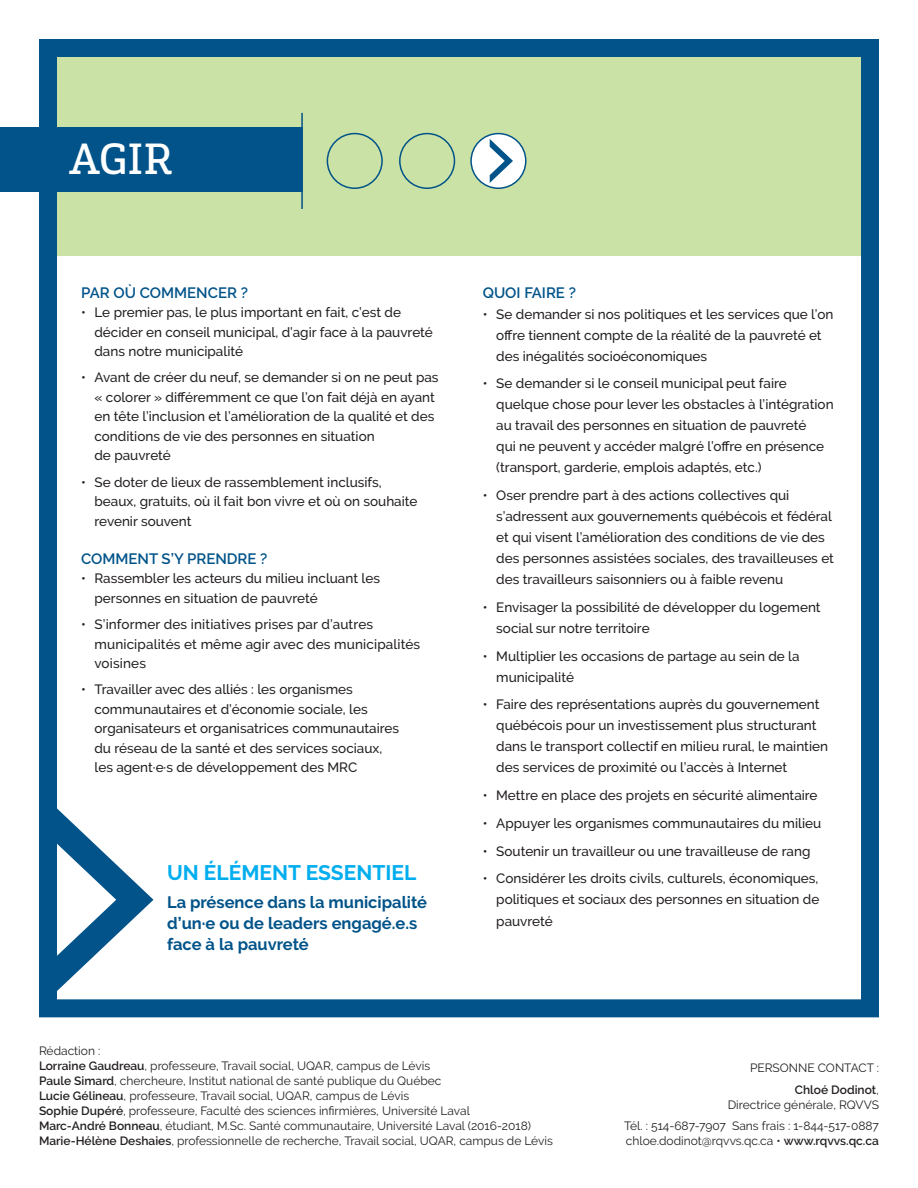
<style>
.page{position:relative;width:918px;height:1188px;background:#fff}
.page>*{position:absolute;margin:0;border:0;box-sizing:border-box;transform-origin:0 0}
.t1{font:500 43.5px "Gaspo Slab";color:#fff}
.t2{font:700 21px "Raleway";color:#00aeef}
.t3{font:700 16.5px/21px "Raleway";color:#015389}
.t4{font:600 15px "Raleway";color:#015389}
.t5{font:500 13.5px/21px "Raleway";color:#231f20}
.t6{font:12px/15px "Raleway";color:#231f20;text-align:right}
.s1{font-weight:600}
</style>
<div class="page">
<div style="left:49px;top:57px;width:829px;height:198px;background:#cae2a6"></div>
<div style="left:39px;top:39px;width:840px;height:978px;border:18px solid #015389"></div>
<svg style="left:49px;top:801px;width:104px;height:198px"></svg>
<div style="left:327px;top:133px;width:56px;height:56px;border:2px solid #015389;border-radius:50%"></div>
<div style="left:399px;top:133px;width:56px;height:56px;border:2px solid #015389;border-radius:50%"></div>
<div style="left:471px;top:134px;width:55px;height:54px;background:#fff;border-radius:50%"></div>
<div style="left:470px;top:133px;width:56px;height:56px;border:2px solid #015389;border-radius:50%"></div>
<svg style="left:490px;top:139px;width:23px;height:44px"></svg>
<hr style="left:301px;top:113px;width:2px;height:96px;background:#015389">
<div style="left:0;top:127px;width:303px;height:65px;background:#015389"></div>
<h1 class="t1" style="left:69px;top:131px;width:105px">AGIR</h1>
<p class="t4" style="left:81px;top:284px;width:168px">PAR OÙ COMMENCER ?</p>
<p class="t5" style="left:94px;top:303px;width:340px;line-height:19.5px;text-indent:-14px">• Le premier pas, le plus important en fait, c’est de décider en conseil municipal, d’agir face à la pauvreté dans notre municipalité</p>
<p class="t5" style="left:94px;top:368px;width:346px;line-height:19.5px;text-indent:-14px">• Avant de créer du neuf, se demander si on ne peut pas « colorer » différemment ce que l’on fait déjà en ayant en tête l’inclusion et l’amélioration de la qualité et des conditions de vie des personnes en situation<br>de pauvreté</p>
<p class="t5" style="left:94px;top:472px;width:325px;line-height:19.5px;text-indent:-14px">• Se doter de lieux de rassemblement inclusifs, beaux, gratuits, où il fait bon vivre et où on souhaite revenir souvent</p>
<p class="t4" style="left:81px;top:550px;width:188px">COMMENT S’Y PRENDRE ?</p>
<p class="t5" style="left:94px;top:569px;width:287px;line-height:19.5px;text-indent:-14px">• Rassembler les acteurs du milieu incluant les personnes en situation de pauvreté</p>
<p class="t5" style="left:94px;top:615px;width:327px;line-height:19.5px;text-indent:-14px">• S’informer des initiatives prises par d’autres municipalités et même agir avec des municipalités voisines</p>
<p class="t5" style="left:94px;top:680px;width:306px;line-height:19.5px;text-indent:-14px">• Travailler avec des alliés : les organismes communautaires et d’économie sociale, les organisateurs et organisatrices communautaires du réseau de la santé et des services sociaux, les agent·e·s de développement des MRC</p>
<h2 class="t2" style="left:167px;top:861px;width:251px">UN ÉLÉMENT ESSENTIEL</h2>
<p class="t3" style="left:167px;top:892px;width:262px">La présence dans la municipalité d’un·e ou de leaders engagé.e.s face à la pauvreté</p>
<p class="t4" style="left:483px;top:284px;width:95px">QUOI FAIRE ?</p>
<p class="t5" style="left:496px;top:303px;width:339px;text-indent:-14px">• Se demander si nos politiques et les services que l’on offre tiennent compte de la réalité de la pauvreté et des inégalités socioéconomiques</p>
<p class="t5" style="left:496px;top:373px;width:339px;text-indent:-14px">• Se demander si le conseil municipal peut faire quelque chose pour lever les obstacles à l’intégration au travail des personnes en situation de pauvreté<br>qui ne peuvent y accéder malgré l’offre en présence (transport, garderie, emplois adaptés, etc.)</p>
<p class="t5" style="left:496px;top:485px;width:339px;text-indent:-14px">• Oser prendre part à des actions collectives qui s’adressent aux gouvernements québécois et fédéral et qui visent l’amélioration des conditions de vie des des personnes assistées sociales, des travailleuses et des travailleurs saisonniers ou à faible revenu</p>
<p class="t5" style="left:496px;top:597px;width:326px;text-indent:-14px">• Envisager la possibilité de développer du logement social sur notre territoire</p>
<p class="t5" style="left:496px;top:645px;width:305px;text-indent:-14px">• Multiplier les occasions de partage au sein de la municipalité</p>
<p class="t5" style="left:496px;top:694px;width:333px;text-indent:-14px">• Faire des représentations auprès du gouvernement québécois pour un investissement plus structurant dans le transport collectif en milieu rural, le maintien des services de proximité ou l’accès à Internet</p>
<p class="t5" style="left:483px;top:785px;width:336px">• Mettre en place des projets en sécurité alimentaire</p>
<p class="t5" style="left:483px;top:813px;width:340px">• Appuyer les organismes communautaires du milieu</p>
<p class="t5" style="left:483px;top:840px;width:329px">• Soutenir un travailleur ou une travailleuse de rang</p>
<p class="t5" style="left:496px;top:868px;width:325px;text-align:justify;text-indent:-14px">• Considérer les droits civils, culturels, économiques, politiques et sociaux des personnes en situation de pauvreté</p>
<p class="t6" style="left:39px;top:1044px;width:516px;text-align:left">Rédaction :<br><span class="s1">Lorraine Gaudreau</span>, professeure, Travail social, UQAR, campus de Lévis<br><span class="s1">Paule Simard</span>, chercheure, Institut national de santé publique du Québec<br><span class="s1">Lucie Gélineau</span>, professeure, Travail social, UQAR, campus de Lévis<br><span class="s1">Sophie Dupéré</span>, professeure, Faculté des sciences infirmières, Université Laval<br><span class="s1">Marc-André Bonneau</span>, étudiant, M.Sc. Santé communautaire, Université Laval (2016-2018)<br><span class="s1">Marie-Hélène Deshaies</span>, professionnelle de recherche, Travail social, UQAR, campus de Lévis</p>
<p class="t6" style="left:750px;top:1057px;width:130px;line-height:21.8px">PERSONNE CONTACT :<br><span class="s1">Chloé Dodinot</span>,</p>
<p class="t6" style="left:624px;top:1094px;width:256px;line-height:21.8px">Directrice générale, RQVVS<br>Tél. : 514-687-7907 Sans frais : 1-844-517-0887</p>
<p class="t6" style="left:626px;top:1134px;width:255px">chloe.dodinot@rqvvs.qc.ca • <span class="s1">www.rqvvs.qc.ca</span></p>
</div>
